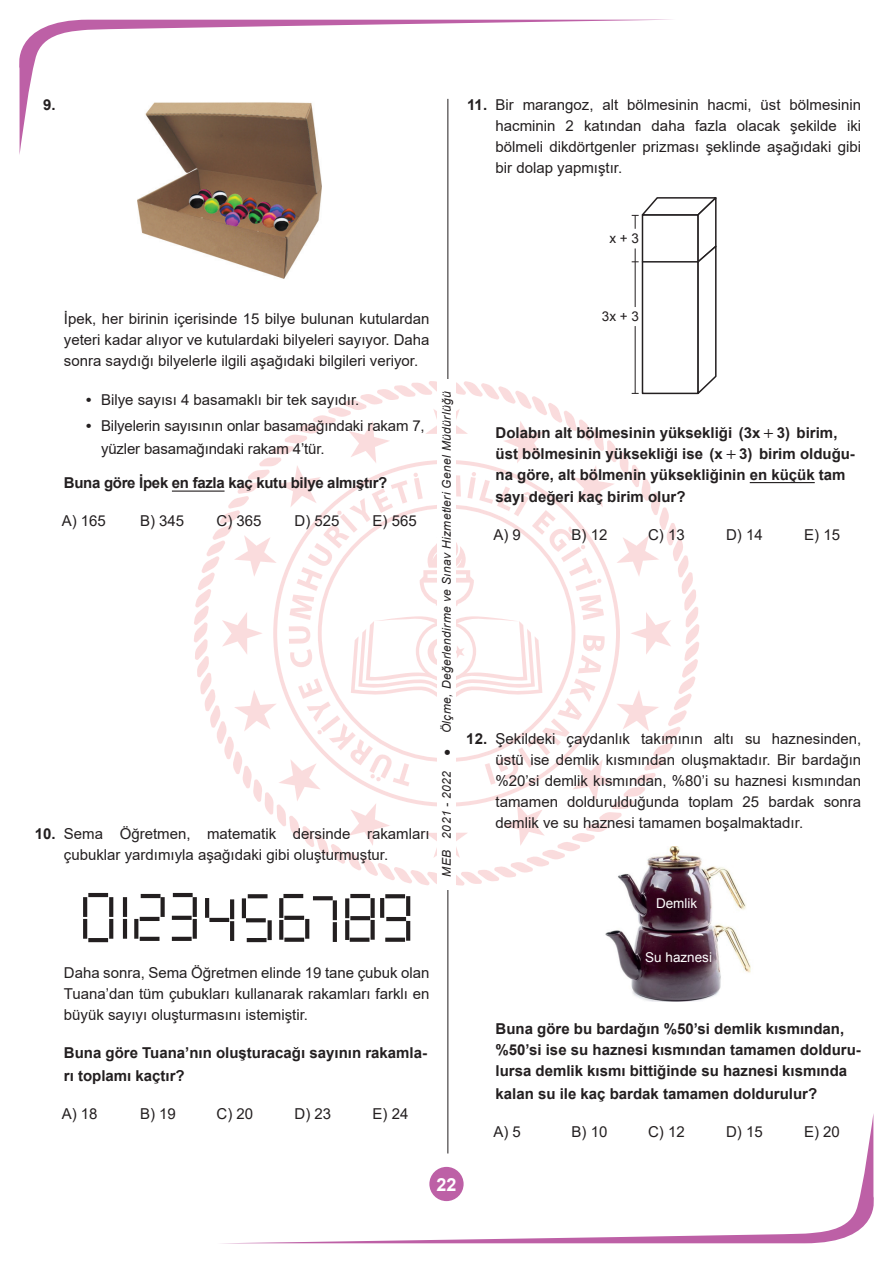
<style>
.page{position:relative;width:893px;height:1263px;background:#fff}
.page>*{position:absolute;margin:0;border:0;box-sizing:border-box;transform-origin:0 0}
.t1{font:700 18px "Arial";color:#fff}
.t2{font:15px/21px "Arial";color:#231f20;text-align:justify}
.t3{font:700 15px/21px "Arial";color:#231f20}
.t4{font:700 15px "Arial";letter-spacing:-.02em;color:#231f20}
.t5{font:700 15px "MM Times";color:#231f20}
.t6{font:13.5px "Arial";color:#fff}
.t7{font:13.5px "Arial";color:#231f20}
.t8{font:italic 12px "Arial";letter-spacing:.03em;color:#231f20}
.s1{font-weight:700}
.s2{font-family:"MM Times"}
</style>
<div class="page">
<svg style="left:19px;top:20px;width:631px;height:135px"></svg>
<svg style="left:243px;top:1113px;width:631px;height:130px"></svg>
<hr style="left:447px;top:99px;width:1px;height:1054px;background:#231f20">
<hr style="left:172px;top:490px;width:53px;height:2px;background:#231f20">
<img style="left:138px;top:99px;width:183px;height:151px">
<hr style="left:88px;top:893px;width:20px;height:4px;background:#231f20">
<hr style="left:141px;top:894px;width:19px;height:4px;background:#231f20">
<hr style="left:173px;top:893px;width:20px;height:4px;background:#231f20">
<svg style="left:248px;top:894px;width:20px;height:4px"></svg>
<hr style="left:283px;top:894px;width:20px;height:4px;background:#231f20">
<svg style="left:313px;top:896px;width:20px;height:4px"></svg>
<hr style="left:350px;top:894px;width:20px;height:4px;background:#231f20">
<svg style="left:385px;top:894px;width:20px;height:4px"></svg>
<svg style="left:385px;top:938px;width:20px;height:4px"></svg>
<svg style="left:350px;top:916px;width:20px;height:4px"></svg>
<hr style="left:386px;top:917px;width:20px;height:4px;background:#231f20">
<svg style="left:350px;top:938px;width:19px;height:4px"></svg>
<svg style="left:284px;top:916px;width:20px;height:4px"></svg>
<svg style="left:284px;top:938px;width:20px;height:4px"></svg>
<svg style="left:172px;top:916px;width:20px;height:4px"></svg>
<hr style="left:209px;top:918px;width:20px;height:4px;background:#231f20">
<svg style="left:246px;top:918px;width:20px;height:4px"></svg>
<svg style="left:172px;top:937px;width:20px;height:4px"></svg>
<hr style="left:247px;top:938px;width:20px;height:4px;background:#231f20">
<hr style="left:140px;top:917px;width:19px;height:4px;background:#231f20">
<svg style="left:140px;top:937px;width:19px;height:4px"></svg>
<hr style="left:88px;top:938px;width:20px;height:4px;background:#231f20">
<svg style="left:83px;top:897px;width:4px;height:20px"></svg>
<svg style="left:109px;top:897px;width:4px;height:20px"></svg>
<hr style="left:123px;top:897px;width:4px;height:20px;background:#231f20">
<svg style="left:161px;top:897px;width:4px;height:20px"></svg>
<svg style="left:193px;top:897px;width:4px;height:20px"></svg>
<hr style="left:205px;top:898px;width:4px;height:20px;background:#231f20">
<hr style="left:230px;top:899px;width:4px;height:20px;background:#231f20">
<hr style="left:242px;top:898px;width:4px;height:20px;background:#231f20">
<svg style="left:279px;top:898px;width:4px;height:20px"></svg>
<hr style="left:333px;top:900px;width:4px;height:20px;background:#231f20">
<svg style="left:345px;top:898px;width:4px;height:20px"></svg>
<svg style="left:371px;top:898px;width:4px;height:20px"></svg>
<svg style="left:406px;top:896px;width:4px;height:20px"></svg>
<svg style="left:380px;top:898px;width:4px;height:20px"></svg>
<svg style="left:83px;top:919px;width:4px;height:20px"></svg>
<svg style="left:109px;top:919px;width:4px;height:20px"></svg>
<hr style="left:123px;top:919px;width:4px;height:20px;background:#231f20">
<svg style="left:134px;top:919px;width:4px;height:20px"></svg>
<svg style="left:193px;top:919px;width:4px;height:20px"></svg>
<hr style="left:230px;top:921px;width:4px;height:20px;background:#231f20">
<svg style="left:268px;top:920px;width:4px;height:20px"></svg>
<svg style="left:279px;top:920px;width:4px;height:20px"></svg>
<svg style="left:305px;top:919px;width:4px;height:20px"></svg>
<hr style="left:333px;top:922px;width:4px;height:20px;background:#231f20">
<svg style="left:345px;top:920px;width:4px;height:20px"></svg>
<svg style="left:371px;top:920px;width:4px;height:20px"></svg>
<svg style="left:406px;top:921px;width:4px;height:20px"></svg>
<hr style="left:750px;top:482px;width:65px;height:1px;background:#231f20">
<svg style="left:194px;top:196px;width:523px;height:690px"></svg>
<hr style="left:635px;top:326px;width:1px;height:67px;background:#231f20">
<hr style="left:635px;top:262px;width:1px;height:45px;background:#231f20">
<img style="left:601px;top:846px;width:150px;height:155px">
<p class="t3" style="left:43px;top:94px;width:14px">9.</p>
<p class="t2" style="left:495px;top:94px;width:367px;text-indent:-28px"><span class="s1">11.</span> Bir marangoz, alt bölmesinin hacmi, üst bölmesinin hacminin 2 katından daha fazla olacak şekilde iki bölmeli dikdörtgenler prizması şeklinde aşağıdaki gibi bir dolap yapmıştır.</p>
<p class="t7" style="left:609px;top:230px;width:31px">x + 3</p>
<p class="t2" style="left:64px;top:308px;width:367px">İpek, her birinin içerisinde 15 bilye bulunan kutulardan yeteri kadar alıyor ve kutulardaki bilyeleri sayıyor. Daha sonra saydığı bilyelerle ilgili aşağıdaki bilgileri veriyor.</p>
<p class="t2" style="left:86px;top:389px;width:275px"><span class="s1">•</span> Bilye sayısı 4 basamaklı bir tek sayıdır.</p>
<p class="t2" style="left:101px;top:415px;width:325px;line-height:22.5px;text-indent:-15px"><span class="s1">•</span> Bilyelerin sayısının onlar basamağındaki rakam 7, yüzler basamağındaki rakam 4’tür.</p>
<p class="t4" style="left:64px;top:472px;width:325px">Buna göre İpek en fazla kaç kutu bilye almıştır?</p>
<p class="t2" style="left:62px;top:510px;width:46px">A) 165</p>
<p class="t2" style="left:140px;top:510px;width:46px">B) 345</p>
<p class="t2" style="left:216px;top:510px;width:47px">C) 365</p>
<p class="t2" style="left:294px;top:510px;width:47px">D) 525</p>
<p class="t2" style="left:372px;top:510px;width:46px">E) 565</p>
<p class="t2" style="left:64px;top:823px;width:367px;text-indent:-29px"><span class="s1">10.</span> Sema Öğretmen, matematik dersinde rakamları çubuklar yardımıyla aşağıdaki gibi oluşturmuştur.</p>
<p class="t8" style="left:439px;top:756px;width:366px;rotate:-90deg">● Ölçme, Değerlendirme ve Sınav Hizmetleri Genel Müdürlüğü</p>
<p class="t8" style="left:439px;top:877px;width:107px;rotate:-90deg">MEB 2021 - 2022</p>
<p class="t7" style="left:602px;top:308px;width:39px">3x + 3</p>
<p class="t3" style="left:495px;top:422px;width:361px">Dolabın alt bölmesinin yüksekliği (3x <span class="s2">+</span> 3) birim, üst bölmesinin yüksekliği ise (x 3) birim olduğu-</p>
<p class="t5" style="left:726px;top:446px;width:12px">+</p>
<p class="t3" style="left:495px;top:463px;width:352px;line-height:22.5px">na göre, alt bölmenin yüksekliğinin en küçük tam sayı değeri kaç birim olur?</p>
<p class="t2" style="left:493px;top:524px;width:29px">A) 9</p>
<p class="t2" style="left:572px;top:524px;width:37px">B) 12</p>
<p class="t2" style="left:648px;top:524px;width:38px">C) 13</p>
<p class="t2" style="left:726px;top:524px;width:38px">D) 14</p>
<p class="t2" style="left:804px;top:524px;width:37px">E) 15</p>
<p class="t2" style="left:495px;top:728px;width:367px;text-indent:-29px"><span class="s1">12.</span> Şekildeki çaydanlık takımının altı su haznesinden, üstü ise demlik kısmından oluşmaktadır. Bir bardağın %20’si demlik kısmından, %80’i su haznesi kısmından tamamen doldurulduğunda toplam 25 bardak sonra demlik ve su haznesi tamamen boşalmaktadır.</p>
<p class="t6" style="left:656px;top:895px;width:43px">Demlik</p>
<p class="t2" style="left:64px;top:962px;width:367px">Daha sonra, Sema Öğretmen elinde 19 tane çubuk olan Tuana’dan tüm çubukları kullanarak rakamları farklı en büyük sayıyı oluşturmasını istemiştir.</p>
<p class="t3" style="left:64px;top:1042px;width:365px;line-height:22.5px">Buna göre Tuana’nın oluşturacağı sayının rakamla&shy;rı toplamı kaçtır?</p>
<p class="t2" style="left:62px;top:1103px;width:37px">A) 18</p>
<p class="t2" style="left:140px;top:1103px;width:37px">B) 19</p>
<p class="t2" style="left:216px;top:1103px;width:38px">C) 20</p>
<p class="t2" style="left:294px;top:1103px;width:38px">D) 23</p>
<p class="t2" style="left:372px;top:1103px;width:37px">E) 24</p>
<p class="t1" style="left:437px;top:1171px;width:22px">22</p>
<p class="t6" style="left:645px;top:948px;width:68px">Su haznesi</p>
<p class="t3" style="left:495px;top:1018px;width:367px">Buna göre bu bardağın %50’si demlik kısmından, %50’si ise su haznesi kısmından tamamen dolduru&shy;lursa demlik kısmı bittiğinde su haznesi kısmında</p>
<p class="t3" style="left:495px;top:1083px;width:323px">kalan su ile kaç bardak tamamen doldurulur?</p>
<p class="t2" style="left:493px;top:1121px;width:29px">A) 5</p>
<p class="t2" style="left:572px;top:1121px;width:37px">B) 10</p>
<p class="t2" style="left:648px;top:1121px;width:38px">C) 12</p>
<p class="t2" style="left:726px;top:1121px;width:38px">D) 15</p>
<p class="t2" style="left:804px;top:1121px;width:37px">E) 20</p>
</div>
